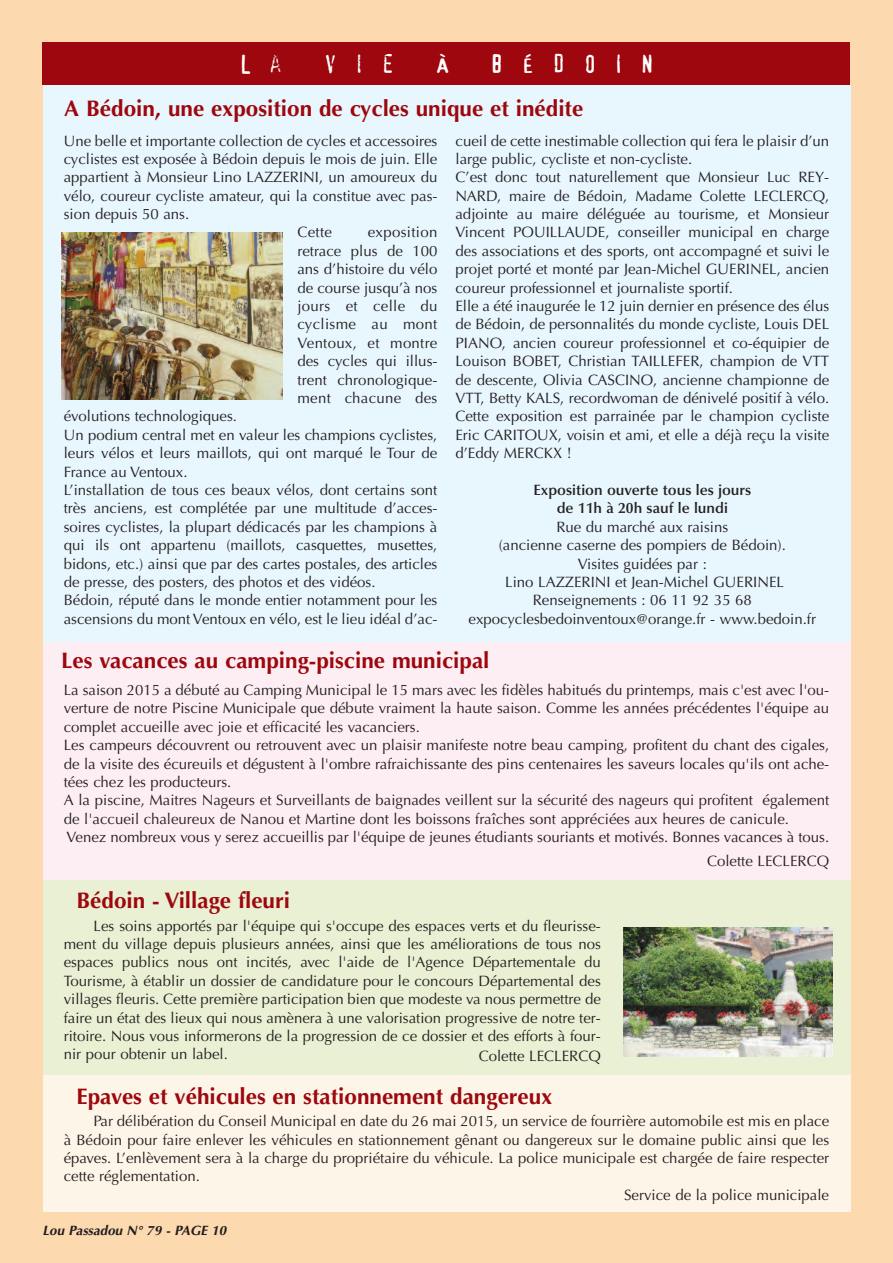
<style>
.page{position:relative;width:893px;height:1263px;background:#fdd9b0}
.page>*{position:absolute;margin:0;border:0;box-sizing:border-box;transform-origin:0 0}
.t1{font:24.75px "Confidential";letter-spacing:.75em;color:#fff}
.t2{font:700 22.5px "Optima";color:#9d070d}
.t3{font:15px/18.5px "Optima";color:#231f20}
.t4{font:600 15px/18.5px "Optima";color:#231f20;text-align:center}
.t5{font:italic 700 13.5px "Optima";color:#231f20}
</style>
<div class="page">
<div style="left:43px;top:43px;width:807px;height:42px;background:#9d070d"></div>
<div style="left:43px;top:85px;width:807px;height:557px;background:#e8f6fd"></div>
<div style="left:43px;top:642px;width:807px;height:238px;background:#fdeef4"></div>
<div style="left:43px;top:880px;width:807px;height:196px;background:#eaf0d3"></div>
<div style="left:43px;top:1076px;width:807px;height:136px;background:#fef5e9"></div>
<img style="left:62px;top:232px;width:220px;height:168px">
<img style="left:623px;top:928px;width:209px;height:128px">
<h1 class="t1" style="left:239px;top:50px;width:44px">L A</h1>
<h1 class="t1" style="left:324px;top:50px;width:72px">VIE</h1>
<h1 class="t1" style="left:436px;top:50px;width:14px">À</h1>
<h1 class="t1" style="left:491px;top:50px;width:164px">BÉDOIN</h1>
<h2 class="t2" style="left:64px;top:95px;width:521px">A Bédoin, une exposition de cycles unique et inédite</h2>
<p class="t3" style="left:64px;top:133px;width:375px">Une belle et importante collection de cycles et accessoires</p>
<p class="t3" style="left:64px;top:151px;width:375px">cyclistes est exposée à Bédoin depuis le mois de juin. Elle</p>
<p class="t3" style="left:64px;top:169px;width:375px">appartient à Monsieur Lino LAZZERINI, un amoureux du</p>
<p class="t3" style="left:64px;top:188px;width:375px">vélo, coureur cycliste amateur, qui la constitue avec pas-</p>
<p class="t3" style="left:64px;top:206px;width:127px">sion depuis 50 ans.</p>
<p class="t3" style="left:297px;top:225px;width:36px">Cette</p>
<p class="t3" style="left:297px;top:225px;width:142px;text-align:justify;text-indent:70px">exposition retrace plus de 100 ans d’histoire du vélo de course jusqu’à nos jours et celle du cyclisme au mont Ventoux, et montre des cycles qui illus&shy;trent chronologique&shy;ment chacune des</p>
<p class="t3" style="left:64px;top:409px;width:375px">évolutions technologiques.<br>Un podium central met en valeur les champions cyclistes, leurs vélos et leurs maillots, qui ont marqué le Tour de France au Ventoux.<br>L’installation de tous ces beaux vélos, dont certains sont très anciens, est complétée par une multitude d’acces&shy;soires cyclistes, la plupart dédicacés par les champions à qui ils ont appartenu (maillots, casquettes, musettes, bidons, etc.) ainsi que par des cartes postales, des articles de presse, des posters, des photos et des vidéos.<br>Bédoin, réputé dans le monde entier notamment pour les ascensions du mont Ventoux en vélo, est le lieu idéal d’ac-</p>
<p class="t3" style="left:455px;top:133px;width:375px">cueil de cette inestimable collection qui fera le plaisir d’un large public, cycliste et non-cycliste.<br>C’est donc tout naturellement que Monsieur Luc REY-NARD, maire de Bédoin, Madame Colette LECLERCQ, adjointe au maire déléguée au tourisme, et Monsieur Vincent POUILLAUDE, conseiller municipal en charge des associations et des sports, ont accompagné et suivi le projet porté et monté par Jean-Michel GUERINEL, ancien coureur professionnel et journaliste sportif.<br>Elle a été inaugurée le 12 juin dernier en présence des élus de Bédoin, de personnalités du monde cycliste, Louis DEL PIANO, ancien coureur professionnel et co-équipier de Louison BOBET, Christian TAILLEFER, champion de VTT de descente, Olivia CASCINO, ancienne championne de VTT, Betty KALS, recordwoman de dénivelé positif à vélo.<br>Cette exposition est parrainée par le champion cycliste Eric CARITOUX, voisin et ami, et elle a déjà reçu la visite d’Eddy MERCKX !</p>
<p class="t4" style="left:533px;top:482px;width:219px">Exposition ouverte tous les jours de 11h à 20h sauf le lundi</p>
<p class="t3" style="left:469px;top:519px;width:349px;text-align:center">Rue du marché aux raisins<br>(ancienne caserne des pompiers de Bédoin).<br>Visites guidées par :<br>Lino LAZZERINI et Jean-Michel GUERINEL Renseignements : 06 11 92 35 68 expocyclesbedoinventoux@orange.fr - www.bedoin.fr</p>
<h2 class="t2" style="left:61px;top:647px;width:430px">Les vacances au camping-piscine municipal</h2>
<p class="t3" style="left:64px;top:682px;width:767px">La saison 2015 a débuté au Camping Municipal le 15 mars avec les fidèles habitués du printemps, mais c'est avec l'ou&shy;verture de notre Piscine Municipale que débute vraiment la haute saison. Comme les années précédentes l'équipe au complet accueille avec joie et efficacité les vacanciers.<br>Les campeurs découvrent ou retrouvent avec un plaisir manifeste notre beau camping, profitent du chant des cigales, de la visite des écureuils et dégustent à l'ombre rafraichissante des pins centenaires les saveurs locales qu'ils ont ache&shy;tées chez les producteurs.<br>A la piscine, Maitres Nageurs et Surveillants de baignades veillent sur la sécurité des nageurs qui profitent également de l'accueil chaleureux de Nanou et Martine dont les boissons fraîches sont appréciées aux heures de canicule.<br>Venez nombreux vous y serez accueillis par l'équipe de jeunes étudiants souriants et motivés. Bonnes vacances à tous.</p>
<p class="t3" style="left:707px;top:853px;width:124px">Colette LECLERCQ</p>
<h2 class="t2" style="left:77px;top:887px;width:215px">Bédoin - Village fleuri</h2>
<p class="t3" style="left:64px;top:918px;width:539px;text-align:justify;text-indent:30px">Les soins apportés par l'équipe qui s'occupe des espaces verts et du fleurisse&shy;ment du village depuis plusieurs années, ainsi que les améliorations de tous nos espaces publics nous ont incités, avec l'aide de l'Agence Départementale du Tourisme, à établir un dossier de candidature pour le concours Départemental des villages fleuris. Cette première participation bien que modeste va nous permettre de faire un état des lieux qui nous amènera à une valorisation progressive de notre ter&shy;ritoire. Nous vous informerons de la progression de ce dossier et des efforts à four&shy;nir pour obtenir un label.</p>
<p class="t3" style="left:479px;top:1048px;width:124px">Colette LECLERCQ</p>
<h2 class="t2" style="left:77px;top:1083px;width:477px">Epaves et véhicules en stationnement dangereux</h2>
<p class="t3" style="left:94px;top:1113px;width:737px">Par délibération du Conseil Municipal en date du 26 mai 2015, un service de fourrière automobile est mis en place</p>
<p class="t3" style="left:64px;top:1132px;width:767px">à Bédoin pour faire enlever les véhicules en stationnement gênant ou dangereux sur le domaine public ainsi que les</p>
<p class="t3" style="left:64px;top:1150px;width:767px">épaves. L’enlèvement sera à la charge du propriétaire du véhicule. La police municipale est chargée de faire respecter</p>
<p class="t3" style="left:64px;top:1168px;width:138px">cette réglementation.</p>
<p class="t3" style="left:624px;top:1187px;width:207px">Service de la police municipale</p>
<p class="t5" style="left:43px;top:1225px;width:185px">Lou Passadou N° 79 - PAGE 10</p>
</div>
